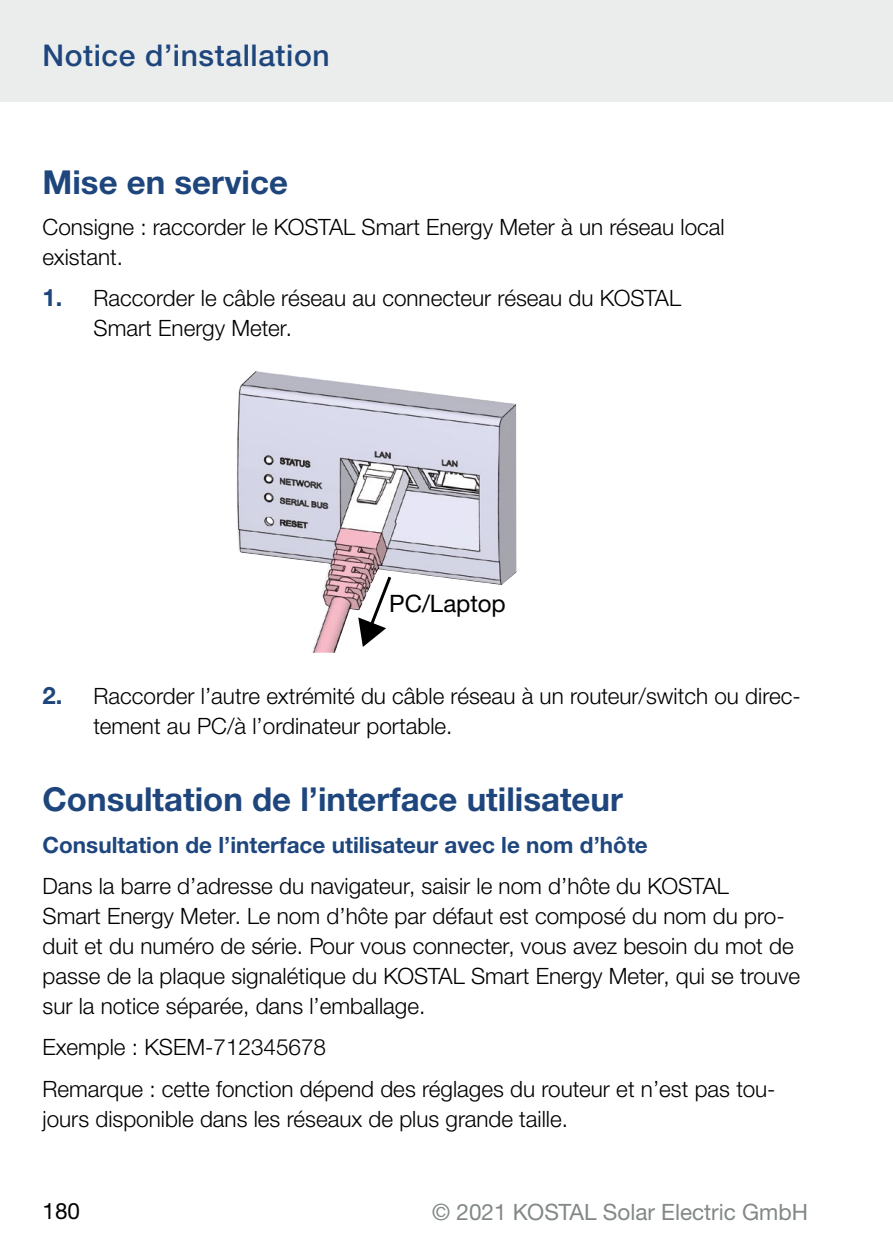
<style>
.page{position:relative;width:893px;height:1259px;background:#fff}
.page>*{position:absolute;margin:0;border:0;box-sizing:border-box;transform-origin:0 0}
.t1{font:700 33px "Helvetica Neue LTW1 G";color:#1e467d}
.t2{font:500 30px "Helvetica Neue LTW1 G";letter-spacing:.02em;color:#1e467d}
.t3{font:24px "Helvetica Neue LTW1 G";color:#000}
.t4{font:300 22.5px/30px "Helvetica Neue LTW1 G";color:#000}
.t5{font:700 22.5px "Helvetica Neue LTW1 G";color:#1e467d}
.t6{font:22.5px "Helvetica Neue LTW1 G";color:#828787}
.t7{font:22.5px "Helvetica Neue LTW1 G";color:#000}
.s1{font-weight:700;font-size:24px;color:#1e467d}
</style>
<div class="page">
<div style="left:0;top:0;width:893px;height:102px;background:#ebeded"></div>
<img style="left:237px;top:371px;width:279px;height:281px">
<h2 class="t2" style="left:43px;top:37px;width:289px">Notice d’installation</h2>
<h1 class="t1" style="left:43px;top:162px;width:247px">Mise en service</h1>
<p class="t4" style="left:43px;top:212px;width:684px">Consigne : raccorder le KOSTAL Smart -Energy Meter à un réseau local existant.</p>
<p class="t4" style="left:94px;top:283px;width:589px;text-indent:-51px"><span class="s1">1.</span> Raccorder le câble réseau au connecteur réseau du KOSTAL<br>Smart -Energy Meter.</p>
<p class="t3" style="left:389px;top:588px;width:118px">PC/Laptop</p>
<p class="t4" style="left:94px;top:681px;width:709px;text-indent:-51px"><span class="s1">2.</span> Raccorder l’autre extrémité du câble réseau à un routeur/switch ou direc&shy;tement au PC/à l’ordinateur portable.</p>
<h1 class="t1" style="left:43px;top:779px;width:582px">Consultation de l’interface utilisateur</h1>
<p class="t5" style="left:43px;top:831px;width:607px">Consultation de l’interface utilisateur avec le nom d’hôte</p>
<p class="t4" style="left:43px;top:871px;width:759px">Dans la barre d’adresse du navigateur, saisir le nom d’hôte du KOSTAL<br>Smart -Energy Meter. Le nom d’hôte par défaut est composé du nom du pro&shy;duit et du numéro de série. Pour vous connecter, vous avez besoin du mot de passe de la plaque signalétique du KOSTAL Smart -Energy Meter, qui se trouve sur la notice séparée, dans l’emballage.</p>
<p class="t4" style="left:43px;top:1026px;width:735px;line-height:41.1px">Exemple : KSEM-712345678<br>Remarque : cette fonction dépend des réglages du routeur et n’est pas tou-</p>
<p class="t4" style="left:43px;top:1103px;width:527px">jours disponible dans les réseaux de plus grande taille.</p>
<p class="t7" style="left:43px;top:1197px;width:39px">180</p>
<p class="t6" style="left:432px;top:1197px;width:377px">© 2021 KOSTAL Solar Electric GmbH</p>
</div>
